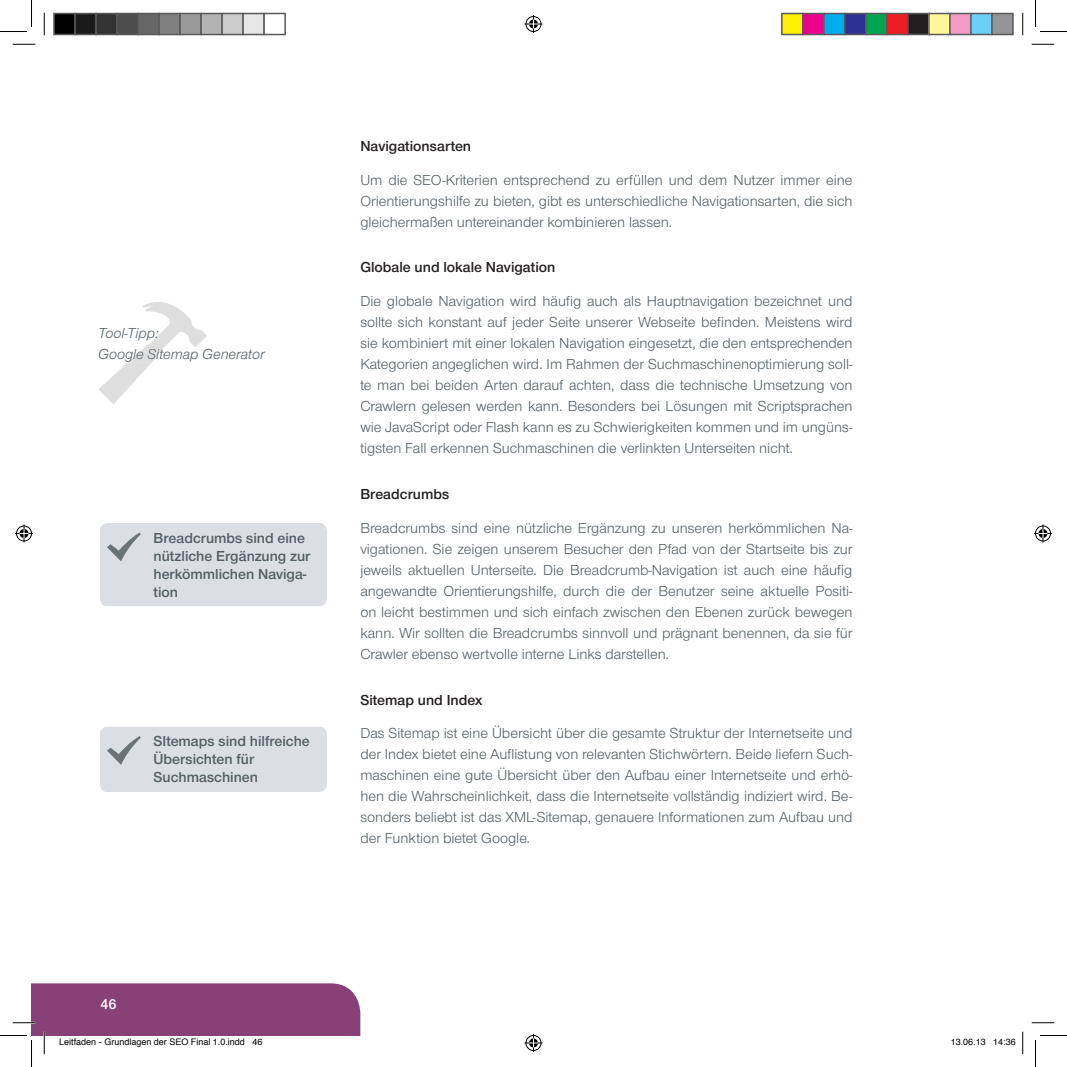
<style>
.page{position:relative;width:1067px;height:1067px;background:#fff}
.page>*{position:absolute;margin:0;border:0;box-sizing:border-box;transform-origin:0 0}
.t1{font:15px/21px "Panama";color:#525e65;text-align:justify}
.t2{font:700 15px/18px "Panama";color:#525e65}
.t3{font:700 15px "Panama";color:#231f20}
.t4{font:italic 15px/21px "Panama";color:#525e65}
.t5{font:700 15px "Panama";color:#fff}
.t6{font:9px "Helvetica";color:#000}
</style>
<div class="page">
<div style="left:100px;top:523px;width:227px;height:83px;background:#dbdfe3"></div>
<div style="left:100px;top:726px;width:227px;height:66px;background:#dbdfe3"></div>
<svg style="left:98px;top:302px;width:109px;height:102px"></svg>
<svg style="left:13px;top:44px;width:22px;height:1px"></svg>
<svg style="left:1031px;top:44px;width:23px;height:1px"></svg>
<svg style="left:1031px;top:1022px;width:23px;height:1px"></svg>
<svg style="left:44px;top:13px;width:1px;height:22px"></svg>
<svg style="left:1022px;top:13px;width:1px;height:22px"></svg>
<svg style="left:1022px;top:1031px;width:1px;height:23px"></svg>
<svg style="left:0;top:0;width:32px;height:32px"></svg>
<svg style="left:1035px;top:0;width:31px;height:32px"></svg>
<svg style="left:1035px;top:1035px;width:31px;height:31px"></svg>
<svg style="left:524px;top:15px;width:18px;height:18px"></svg>
<svg style="left:524px;top:1034px;width:18px;height:17px"></svg>
<svg style="left:15px;top:524px;width:18px;height:18px"></svg>
<svg style="left:1034px;top:524px;width:17px;height:18px"></svg>
<div style="left:54px;top:14px;width:21px;height:21px;background:#000"></div>
<div style="left:53px;top:13px;width:23px;height:22px;border:2px solid #595959"></div>
<div style="left:75px;top:14px;width:21px;height:21px;background:#1a1a1a"></div>
<div style="left:74px;top:13px;width:23px;height:22px;border:2px solid #595959"></div>
<div style="left:96px;top:14px;width:21px;height:21px;background:#333"></div>
<div style="left:95px;top:13px;width:23px;height:22px;border:2px solid #595959"></div>
<div style="left:117px;top:14px;width:21px;height:21px;background:#4d4d4d"></div>
<div style="left:116px;top:13px;width:23px;height:22px;border:2px solid #595959"></div>
<div style="left:138px;top:14px;width:21px;height:21px;background:#666"></div>
<div style="left:137px;top:13px;width:23px;height:22px;border:2px solid #595959"></div>
<div style="left:159px;top:14px;width:21px;height:21px;background:#808080"></div>
<div style="left:158px;top:13px;width:23px;height:22px;border:2px solid #595959"></div>
<div style="left:180px;top:14px;width:21px;height:21px;background:#999"></div>
<div style="left:179px;top:13px;width:23px;height:22px;border:2px solid #595959"></div>
<div style="left:201px;top:14px;width:21px;height:21px;background:#b3b3b3"></div>
<div style="left:200px;top:13px;width:23px;height:22px;border:2px solid #595959"></div>
<div style="left:222px;top:14px;width:21px;height:21px;background:#ccc"></div>
<div style="left:221px;top:13px;width:23px;height:22px;border:2px solid #595959"></div>
<div style="left:243px;top:14px;width:21px;height:21px;background:#e6e6e6"></div>
<div style="left:242px;top:13px;width:23px;height:22px;border:2px solid #595959"></div>
<div style="left:263px;top:13px;width:23px;height:22px;border:2px solid #595959"></div>
<div style="left:781px;top:14px;width:21px;height:21px;background:#fff101"></div>
<div style="left:781px;top:13px;width:22px;height:22px;border:2px solid #595959"></div>
<div style="left:802px;top:14px;width:21px;height:21px;background:#ed028c"></div>
<div style="left:802px;top:13px;width:22px;height:22px;border:2px solid #595959"></div>
<div style="left:823px;top:14px;width:21px;height:21px;background:#00aeef"></div>
<div style="left:823px;top:13px;width:22px;height:22px;border:2px solid #595959"></div>
<div style="left:844px;top:14px;width:21px;height:21px;background:#2e3092"></div>
<div style="left:844px;top:13px;width:22px;height:22px;border:2px solid #595959"></div>
<div style="left:865px;top:14px;width:21px;height:21px;background:#00a54f"></div>
<div style="left:865px;top:13px;width:22px;height:22px;border:2px solid #595959"></div>
<div style="left:886px;top:14px;width:21px;height:21px;background:#ee1d23"></div>
<div style="left:886px;top:13px;width:22px;height:22px;border:2px solid #595959"></div>
<div style="left:907px;top:14px;width:21px;height:21px;background:#231f20"></div>
<div style="left:907px;top:13px;width:22px;height:22px;border:2px solid #595959"></div>
<div style="left:928px;top:14px;width:21px;height:21px;background:#fff79a"></div>
<div style="left:928px;top:13px;width:22px;height:22px;border:2px solid #595959"></div>
<div style="left:949px;top:14px;width:21px;height:21px;background:#f499c2"></div>
<div style="left:949px;top:13px;width:22px;height:22px;border:2px solid #595959"></div>
<div style="left:970px;top:14px;width:21px;height:21px;background:#6bcff6"></div>
<div style="left:970px;top:13px;width:22px;height:22px;border:2px solid #595959"></div>
<div style="left:991px;top:14px;width:21px;height:21px;background:#939598"></div>
<div style="left:991px;top:13px;width:22px;height:22px;border:2px solid #595959"></div>
<svg style="left:0;top:983px;width:360px;height:83px"></svg>
<p class="t4" style="left:98px;top:323px;width:168px">Tool-Tipp:<br>Google Sitemap Generator</p>
<p class="t2" style="left:153px;top:528px;width:158px">Breadcrumbs sind eine nützliche Ergänzung zur herkömmlichen Naviga&shy;tion</p>
<p class="t2" style="left:153px;top:732px;width:158px">SItemaps sind hilfreiche<br>Übersichten für<br>Suchmaschinen</p>
<p class="t3" style="left:360px;top:137px;width:112px">Navigationsarten</p>
<p class="t1" style="left:360px;top:169px;width:493px">Um die SEO-Kriterien entsprechend zu erfüllen und dem Nutzer immer eine Orientierungshilfe zu bieten, gibt es unterschiedliche Navigationsarten, die sich gleichermaßen untereinander kombinieren lassen.</p>
<p class="t3" style="left:360px;top:259px;width:196px">Globale und lokale Navigation</p>
<p class="t1" style="left:360px;top:291px;width:493px">Die globale Navigation wird häufig auch als Hauptnavigation bezeichnet und sollte sich konstant auf jeder Seite unserer Webseite befinden. Meistens wird sie kombiniert mit einer lokalen Navigation eingesetzt, die den entsprechenden Kategorien angeglichen wird. Im Rahmen der Suchmaschinenoptimierung soll&shy;te man bei beiden Arten darauf achten, dass die technische Umsetzung von Crawlern gelesen werden kann. Besonders bei Lösungen mit Scriptsprachen wie JavaScript oder Flash kann es zu Schwierigkeiten kommen und im ungüns&shy;tigsten Fall erkennen Suchmaschinen die verlinkten Unterseiten nicht.</p>
<p class="t3" style="left:360px;top:485px;width:90px">Breadcrumbs</p>
<p class="t1" style="left:360px;top:517px;width:494px">Breadcrumbs sind eine nützliche Ergänzung zu unseren herkömmlichen Na&shy;vigationen. Sie zeigen unserem Besucher den Pfad von der Startseite bis zur jeweils aktuellen Unterseite. Die Breadcrumb-Navigation ist auch eine häufig angewandte Orientierungshilfe, durch die der Benutzer seine aktuelle Positi&shy;on leicht bestimmen und sich einfach zwischen den Ebenen zurück bewegen kann. Wir sollten die Breadcrumbs sinnvoll und prägnant benennen, da sie für Crawler ebenso wertvolle interne Links darstellen.</p>
<p class="t3" style="left:360px;top:691px;width:123px">Sitemap und Index</p>
<p class="t1" style="left:360px;top:723px;width:494px">Das Sitemap ist eine Übersicht über die gesamte Struktur der Internetseite und der Index bietet eine Auflistung von relevanten Stichwörtern. Beide liefern Such&shy;maschinen eine gute Übersicht über den Aufbau einer Internetseite und erhö&shy;hen die Wahrscheinlichkeit, dass die Internetseite vollständig indiziert wird. Be&shy;sonders beliebt ist das XML-Sitemap, genauere Informationen zum Aufbau und der Funktion bietet Google.</p>
<p class="t5" style="left:100px;top:994px;width:18px">46</p>
<p class="t6" style="left:59px;top:1035px;width:205px">Leitfaden - Grundlagen der SEO Final 1.0.indd 46</p>
<p class="t6" style="left:950px;top:1035px;width:67px">13.06.13 14:36</p>
</div>
